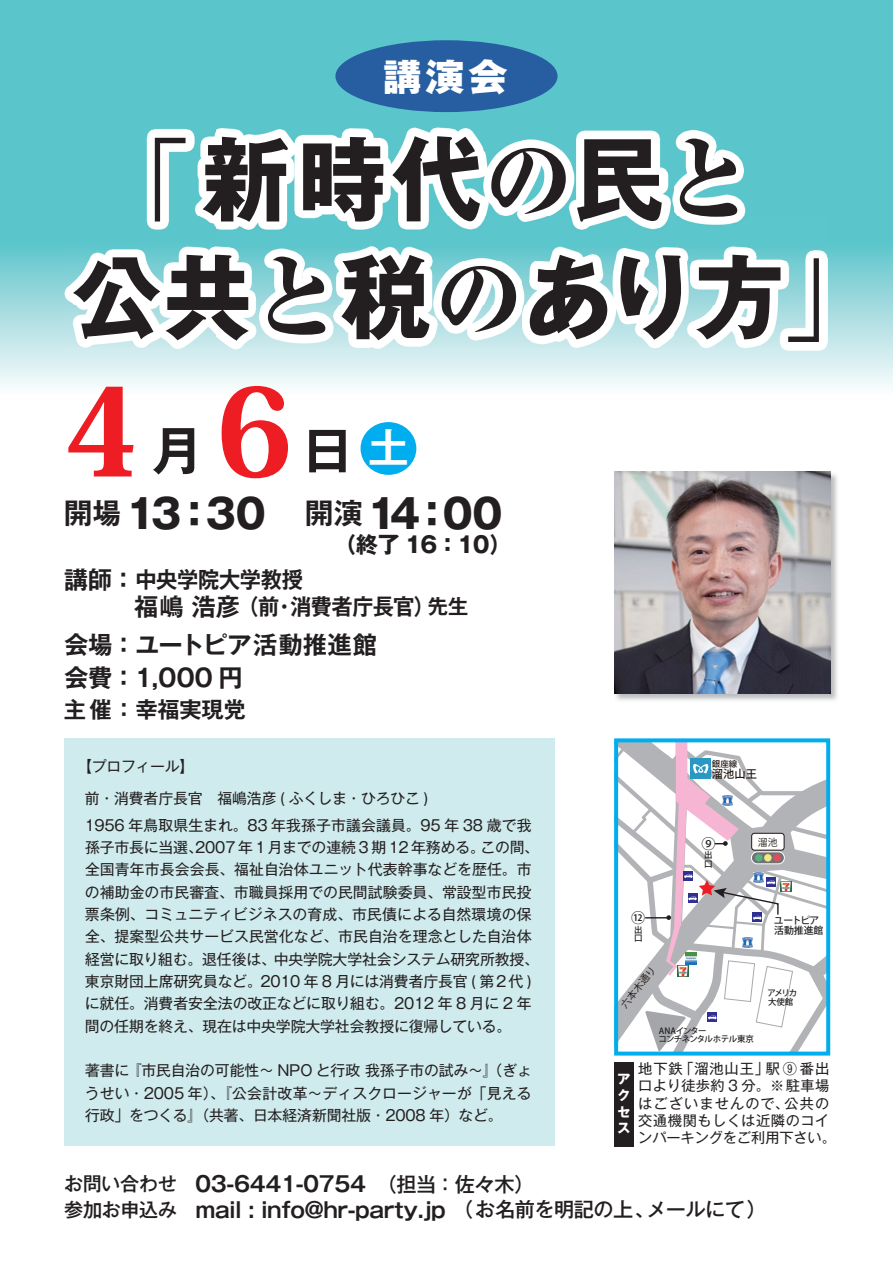
<style>
.page{position:relative;width:893px;height:1263px;background:#fff}
.page>*{position:absolute;margin:0;border:0;box-sizing:border-box;transform-origin:0 0}
.t1{font:800 121.2px "Koz Min Pro";color:#ee1d23}
.t2{font:700 91.95px "Gothic MB101 Pro";letter-spacing:.02em;color:#231f20}
.t3{font:800 expanded 91.95px "Ryumin Pro";color:#231f20}
.t4{font:700 52.05px "Gothic MB101 Pro De";color:#231f20}
.t5{font:700 40.35px "Gothic MB101 Pr 5";letter-spacing:-.08em;color:#231f20}
.t6{font:700 40.35px "Gothic MB101 Pro De";color:#fff}
.t7{font:800 37.2px "Gothic MB101 Pro";color:#fff;scale:1.05 1}
.t8{font:700 28.65px "Gothic MB101 Pr 5 De";color:#231f20}
.t9{font:700 24.45px/32.4px "Gothic MB101 Pr 5 De";letter-spacing:-.01em;color:#231f20}
.t10{font:700 22.35px "Gothic MB101 Pr 5 De";letter-spacing:-.015em;color:#231f20;scale:.95 1}
.t11{font:700 22.35px "Gothic MB101 Pr 5 De";letter-spacing:-.015em;color:#231f20}
.t12{font:700 21.3px "Gothic MB101 Pr 5 De";letter-spacing:-.02em;color:#231f20}
.t13{font:500 20.25px "Gothic MB101 Pr 5";letter-spacing:-.025em;color:#231f20}
.t14{font:700 20.25px "Gothic MB101 Pr 5 De";color:#231f20}
.t15{font:500 19.2px "Gothic MB101 Pr 5";letter-spacing:-.025em;color:#231f20}
.t16{font:14.85px/22.4px "Gothic MB101 Pro";letter-spacing:-.005em;color:#231f20}
.t17{font:14.25px/17.4px "Gothic MB101 Pro";letter-spacing:.035em;color:#231f20}
.t18{font:500 14.1px "Koz Go Pro";color:#231f20}
.t19{font:700 13.2px/16.2px "Gothic MB101 Pro";color:#fff;text-align:justify}
.t20{font:500 11.25px/12.8px "Koz Go Pro";letter-spacing:-.02em;color:#211814;text-align:right}
.t21{font:500 11.25px/11.2px "Koz Go Pro";color:#231f20}
.t22{font:500 9.9px/9.9px "Koz Go Pro";letter-spacing:-.01em;color:#231f20}
.t23{font:9.9px "Koz Go Pro";color:#211814}
.t24{font:500 8.4px/8.2px "Koz Go Pro";letter-spacing:-.065em;color:#231f20}
.t25{font:500 8.4px "Koz Go Pro";color:#211814}
.s1{font-family:"Ryumin Pro";font-weight:800;font-stretch:expanded}
.s2{font-family:"Ryumin Pro";font-weight:800;font-size:90.9px}
.s3{font-size:24.45px}
.s4{font-family:"Gothic MB101 Pr 5";font-weight:500;font-size:20.25px}
.s5{font-family:"Gothic MB101 Pr 5";font-weight:500;font-size:19.2px}
</style>
<div class="page">
<svg style="left:0;top:0;width:893px;height:387px;background:#7ad0d5"></svg>
<div style="left:361px;top:422px;width:55px;height:53px;background:#00aeef;border-radius:50%"></div>
<div style="left:64px;top:738px;width:491px;height:408px;background:#cfebed"></div>
<img style="left:64px;top:128px;width:763px;height:222px">
<img style="left:614px;top:471px;width:223px;height:230px">
<img style="left:615px;top:472px;width:215px;height:222px">
<svg style="left:619px;top:743px;width:206px;height:307px"></svg>
<div style="left:614px;top:738px;width:216px;height:317px;border:4px solid #00aeef"></div>
<div style="left:614px;top:1062px;width:20px;height:84px;background:#231f20"></div>
<div style="left:335px;top:40px;width:223px;height:72px;background:#265ea1;border-radius:50%"></div>
<h3 class="t7" style="left:383px;top:45px;width:121px">講演会</h3>
<h2 class="t2" style="left:101px;top:103px;width:653px"><span class="s1">「</span>新時代<span class="s2">の</span>民<span class="s2">と</span></h2>
<h2 class="t2" style="left:72px;top:221px;width:714px">公共<span class="s2">と</span>税<span class="s2">の</span>あり方</h2>
<h2 class="t3" style="left:783px;top:228px;width:91px">「</h2>
<p class="t21" style="left:595px;top:264px;width:47px">半蔵門線有楽町線</p>
<p class="t18" style="left:597px;top:284px;width:44px">永田町</p>
<p class="t23" style="left:761px;top:269px;width:22px">隼町</p>
<p class="t20" style="left:727px;top:316px;width:34px">民主党本部</p>
<h1 class="t1" style="left:63px;top:342px;width:79px">4</h1>
<h3 class="t4" style="left:151px;top:407px;width:54px">月</h3>
<h1 class="t1" style="left:216px;top:342px;width:79px">6</h1>
<h3 class="t8" style="left:64px;top:490px;width:59px">開場</h3>
<h3 class="t5" style="left:126px;top:480px;width:142px">13：30</h3>
<h3 class="t4" style="left:301px;top:407px;width:54px">日</h3>
<h3 class="t6" style="left:368px;top:414px;width:42px">土</h3>
<h3 class="t8" style="left:305px;top:490px;width:60px">開演</h3>
<h3 class="t5" style="left:362px;top:480px;width:143px">１4：00</h3>
<h3 class="t10" style="left:64px;top:561px;width:253px"><span class="s3">講師：</span>中央学院大学教授</h3>
<h3 class="t10" style="left:134px;top:588px;width:318px"><span class="s3">福嶋浩彦</span>（前消費者庁長官）</h3>
<h3 class="t9" style="left:64px;top:627px;width:315px">会場：ユートピア活動推進館会費：1,000 円</h3>
<h3 class="t11" style="left:64px;top:691px;width:183px">主催：幸福実現党</h3>
<h3 class="t10" style="left:274px;top:588px;width:24px">・</h3>
<h3 class="t14" style="left:428px;top:589px;width:42px">先生</h3>
<p class="t16" style="left:85px;top:748px;width:345px;line-height:32px;text-indent:-8px">【プロフィール【<br>前・消費者庁長官　福嶋浩彦 ( ふくしま・ひろひこ (</p>
<p class="t16" style="left:480px;top:812px;width:60px;text-indent:-396px">1956 年鳥取県生まれ。83 年我孫子市議会議員。95 年 38 歳で我この間、</p>
<p class="t16" style="left:195px;top:834px;width:291px">2007 年 1 月までの連続 3 期 12 年務める。</p>
<p class="t16" style="left:85px;top:834px;width:119px">孫子市長に当選、</p>
<p class="t16" style="left:85px;top:856px;width:448px">全国青年市長会会長、福祉自治体ユニット代表幹事などを歴任。市</p>
<p class="t16" style="left:85px;top:879px;width:448px">の補助金の市民審査、市職員採用での民間試験委員、常設型市民投</p>
<p class="t16" style="left:85px;top:901px;width:448px">票条例、コミュニティビジネスの育成、市民債による自然環境の保</p>
<p class="t16" style="left:85px;top:923px;width:448px">全、提案型公共サービス民営化など、市民自治を理念とした自治体</p>
<p class="t16" style="left:274px;top:946px;width:267px">中央学院大学社会システム研究所教授、</p>
<p class="t16" style="left:85px;top:946px;width:448px">経営に取り組む。退任後は、<br>東京財団上席研究員など。2010 年 8 月には消費者庁長官 第( ２代 (に就任。消費者安全法の改正などに取り組む。2012 年 8 月に 2 年間の任期を終え、現在は中央学院大学社会教授に復帰している。</p>
<p class="t16" style="left:127px;top:1057px;width:406px">『市民自治の可能性～ NPO と行政我孫子市の試み～』（ぎょ</p>
<p class="t16" style="left:85px;top:1057px;width:448px">著書に<br>うせい・2005 年）、『公会計改革～ディスクロージャーが「見える行政」をつくる』（共著、日本経済新聞社版・2008 年）など。</p>
<p class="t15" style="left:64px;top:1168px;width:114px">お問い合わせ</p>
<h3 class="t12" style="left:195px;top:1166px;width:341px">03-6441-0754　<span class="s4">（担当：佐々木(</span></h3>
<p class="t25" style="left:712px;top:758px;width:27px">銀座線</p>
<p class="t20" style="left:712px;top:768px;width:47px">溜池山王</p>
<p class="t18" style="left:631px;top:909px;width:15px">⑫</p>
<p class="t24" style="left:634px;top:926px;width:9px">出口</p>
<p class="t23" style="left:618px;top:1002px;width:51px;rotate:-52deg">六本木通り</p>
<p class="t18" style="left:701px;top:835px;width:15px">⑨</p>
<p class="t23" style="left:758px;top:836px;width:21px">溜池</p>
<p class="t24" style="left:704px;top:852px;width:9px">出口</p>
<p class="t22" style="left:774px;top:916px;width:51px">ユートピア活動推進館</p>
<p class="t24" style="left:767px;top:989px;width:31px">アメリカ大使館</p>
<p class="t19" style="left:617px;top:1069px;width:15px">アクセス</p>
<p class="t24" style="left:658px;top:1027px;width:97px">ANAインター<br>コンチネンタルホテル東京</p>
<p class="t17" style="left:766px;top:1058px;width:65px">駅⑨番出</p>
<p class="t17" style="left:679px;top:1058px;width:91px">「溜池山王」</p>
<p class="t17" style="left:638px;top:1058px;width:46px">地下鉄</p>
<p class="t17" style="left:638px;top:1075px;width:193px">口より徒歩約 3 分。※駐車場</p>
<p class="t17" style="left:784px;top:1092px;width:46px">公共の</p>
<p class="t17" style="left:638px;top:1092px;width:199px">はございませんので、<br>交通機関もしくは近隣のコインパーキングをご利用下さい。</p>
<h3 class="t12" style="left:64px;top:1192px;width:592px"><span class="s5">参加お申込み</span>　mail : info@hr-party.jp　<span class="s4">（お名前を明記の上、</span></h3>
<h3 class="t13" style="left:647px;top:1193px;width:122px">メールにて(</h3>
</div>
